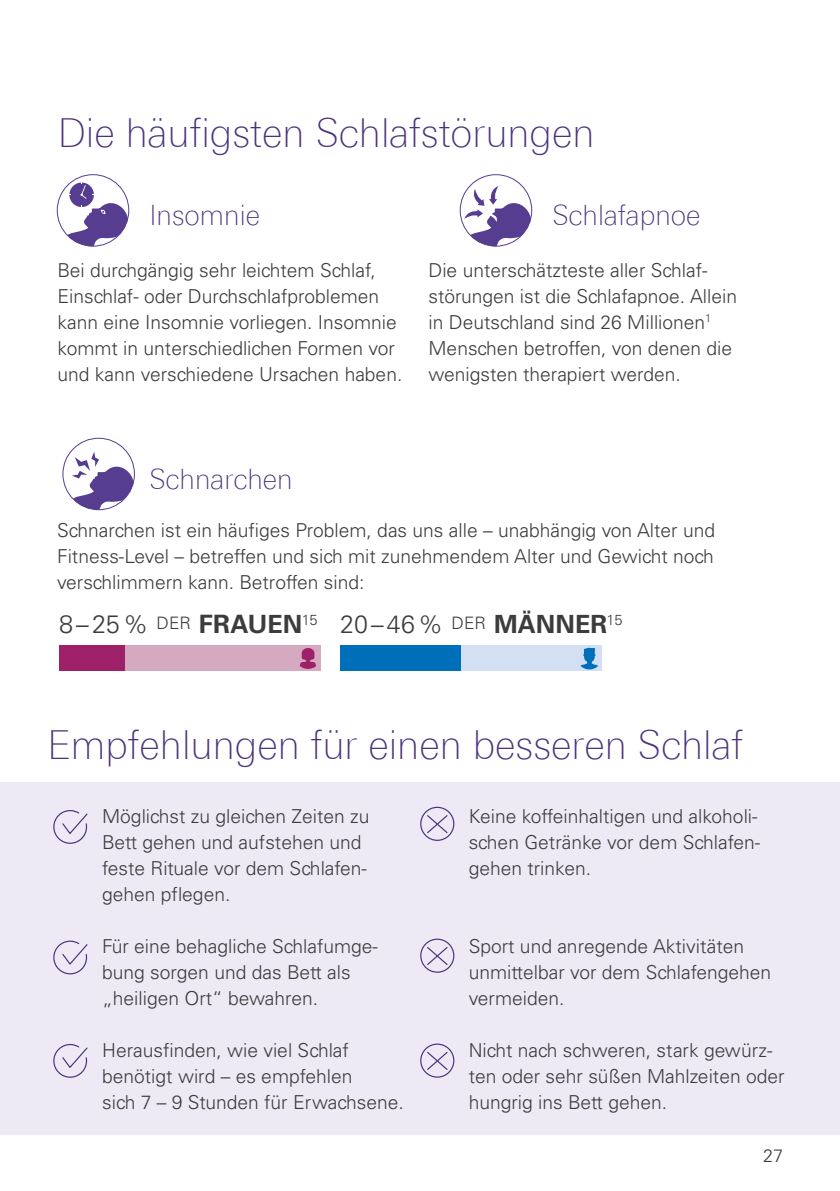
<style>
.page{position:relative;width:840px;height:1191px;background:#fff}
.page>*{position:absolute;margin:0;border:0;box-sizing:border-box;transform-origin:0 0}
.Headline-1_Linotype_230Thin_20pt_27pt_-_{font:100 40px "Linotype Univers 230";color:#4c347c}
.Headline-5_Univers_Bold_14pt_18pt_-_grey{font:100 28px "Linotype Univers 230";color:#4c347c}
.Grafik_Univers_Light_14pt_-_grey{font:300 25.2px "Univers LT Std";color:#3c3c3b}
.Grafik_Univers_Light_14pt_-_grey-2{font:300 25px "Univers LT Std";color:#3c3c3b}
.Fließtext-1_Univers_Light_9_6pt_13pt_-_g{font:300 19.2px/26px "Univers LT Std";color:#3c3c3b}
.t1{font:300 18px "Univers LT Std";color:#3c3c3b}
.s1{font-weight:700}
.s2{font-weight:700;font-size:25px}
</style>
<div class="page">
<div style="left:0;top:782px;width:839px;height:353px;background:#edeaf6"></div>
<div style="left:340px;top:645px;width:261px;height:26px;background:#d3dff3"></div>
<div style="left:340px;top:645px;width:120px;height:26px;background:#006fb9"></div>
<svg style="left:580px;top:647px;width:17px;height:22px"></svg>
<div style="left:59px;top:645px;width:261px;height:26px;background:#d5a9bf"></div>
<div style="left:59px;top:645px;width:65px;height:26px;background:#9e2068"></div>
<svg style="left:299px;top:648px;width:17px;height:21px"></svg>
<svg style="left:53px;top:810px;width:35px;height:34px"></svg>
<svg style="left:53px;top:940px;width:35px;height:35px"></svg>
<svg style="left:53px;top:1044px;width:35px;height:34px"></svg>
<div style="left:420px;top:806px;width:34px;height:35px;border:1px solid #4c347c;border-radius:50%"></div>
<svg style="left:427px;top:815px;width:21px;height:19px"></svg>
<div style="left:420px;top:938px;width:34px;height:34px;border:1px solid #4c347c;border-radius:50%"></div>
<svg style="left:425px;top:945px;width:23px;height:21px"></svg>
<div style="left:420px;top:1043px;width:34px;height:34px;border:1px solid #4c347c;border-radius:50%"></div>
<svg style="left:425px;top:1050px;width:23px;height:21px"></svg>
<div style="left:69px;top:182px;width:25px;height:25px;background:#573d90;border-radius:50%"></div>
<svg style="left:81px;top:185px;width:5px;height:10px"></svg>
<svg style="left:67px;top:194px;width:61px;height:53px"></svg>
<svg style="left:72px;top:451px;width:61px;height:60px"></svg>
<svg style="left:464px;top:186px;width:66px;height:61px"></svg>
<p class="Headline-1_Linotype_230Thin_20pt_27pt_-_" style="left:57px;top:110px;width:538px">Die häufigsten Schlafstörungen</p>
<p class="Headline-5_Univers_Bold_14pt_18pt_-_grey" style="left:149px;top:199px;width:112px">Insomnie</p>
<p class="Fließtext-1_Univers_Light_9_6pt_13pt_-_g" style="left:57px;top:257px;width:346px">Bei durchgängig sehr leichtem Schlaf, Einschlaf- oder Durchschlafproblemen kann eine Insomnie vorliegen. Insomnie kommt in unterschiedlichen Formen vor und kann verschiedene Ursachen haben.</p>
<p class="Headline-5_Univers_Bold_14pt_18pt_-_grey" style="left:552px;top:199px;width:149px">Schlafapnoe</p>
<p class="Fließtext-1_Univers_Light_9_6pt_13pt_-_g" style="left:428px;top:257px;width:310px">Die unterschätzteste aller Schlaf&shy;störungen ist die Schlafapnoe. Allein in Deutschland sind 26 Millionen<sup>1<br></sup>Menschen betroffen, von denen die wenigsten therapiert werden.</p>
<p class="Headline-5_Univers_Bold_14pt_18pt_-_grey" style="left:149px;top:463px;width:145px">Schnarchen</p>
<p class="Fließtext-1_Univers_Light_9_6pt_13pt_-_g" style="left:57px;top:517px;width:659px;text-align:justify">Schnarchen ist ein häufiges Problem, das uns alle – unabhängig von Alter und Fitness-Level – betreffen und sich mit zunehmendem Alter und Gewicht noch verschlimmern kann. Betroffen sind:</p>
<p class="Grafik_Univers_Light_14pt_-_grey" style="left:59px;top:609px;width:260px">8–25% <sup>DER</sup> <span class="s1">FRAU</span><span class="s2">EN</span><sup>15</sup></p>
<p class="Grafik_Univers_Light_14pt_-_grey-2" style="left:340px;top:609px;width:283px">20–46% <sup>DER</sup> <span class="s1">MÄNNER</span><sup>15</sup></p>
<p class="Headline-1_Linotype_230Thin_20pt_27pt_-_" style="left:47px;top:722px;width:696px">Empfehlungen für einen besseren Schlaf</p>
<p class="Fließtext-1_Univers_Light_9_6pt_13pt_-_g" style="left:102px;top:803px;width:268px">Möglichst zu gleichen Zeiten zu<br>Bett gehen und aufstehen und feste Rituale vor dem Schlafen&shy;gehen pflegen.</p>
<p class="Fließtext-1_Univers_Light_9_6pt_13pt_-_g" style="left:468px;top:803px;width:293px">Keine koffeinhaltigen und alkoholi&shy;schen Getränke vor dem Schlafen&shy;gehen trinken.</p>
<p class="Fließtext-1_Univers_Light_9_6pt_13pt_-_g" style="left:102px;top:933px;width:277px">Für eine behagliche Schlafumge&shy;bung sorgen und das Bett als „heiligen Ort“ bewahren.</p>
<p class="Fließtext-1_Univers_Light_9_6pt_13pt_-_g" style="left:468px;top:933px;width:304px">Sport und anregende Aktivitäten unmittelbar vor dem Schlafengehen vermeiden.</p>
<p class="Fließtext-1_Univers_Light_9_6pt_13pt_-_g" style="left:102px;top:1037px;width:303px">Herausfinden, wie viel Schlaf benötigt wird – es empfehlen<br>sich 7 – 9 Stunden für Erwachsene.</p>
<p class="Fließtext-1_Univers_Light_9_6pt_13pt_-_g" style="left:468px;top:1037px;width:317px">Nicht nach schweren, stark gewürz&shy;ten oder sehr süßen Mahlzeiten oder hungrig ins Bett gehen.</p>
<p class="t1" style="left:762px;top:1144px;width:22px">27</p>
</div>
